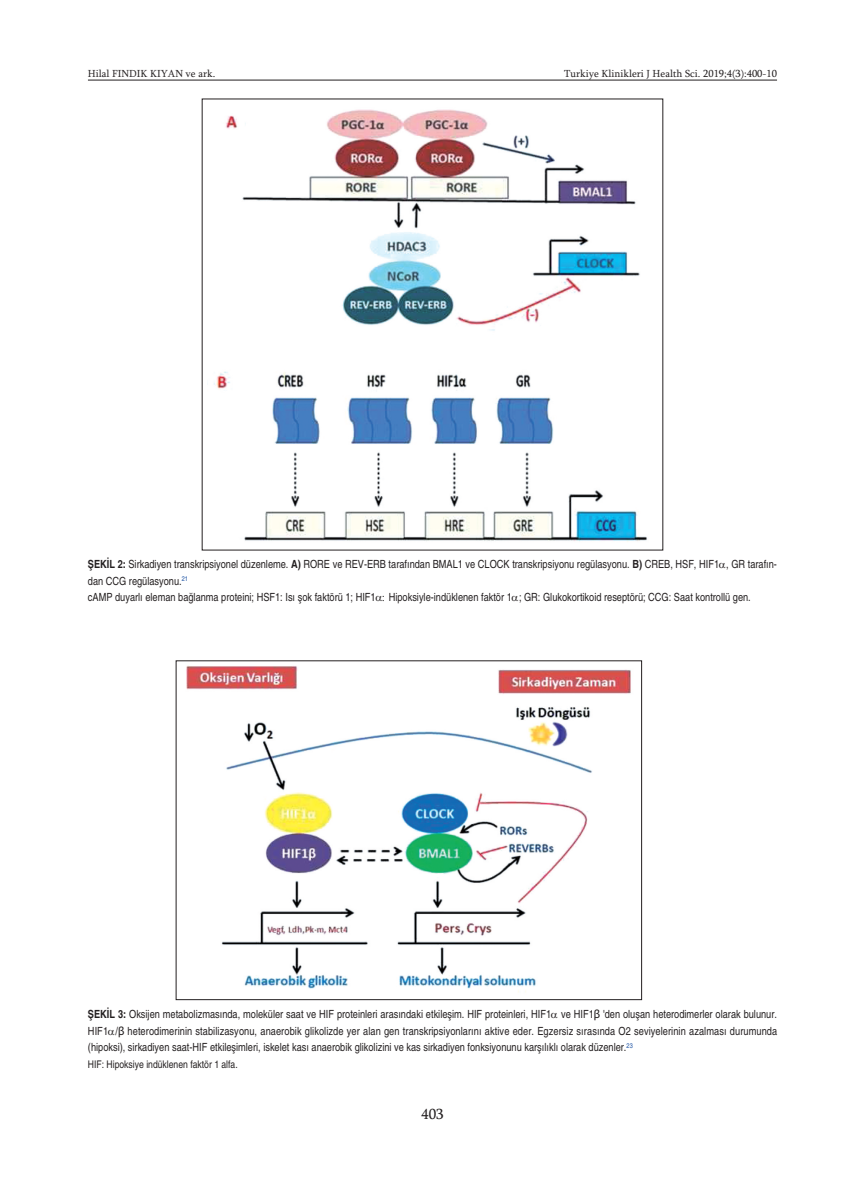
<style>
.page{position:relative;width:865px;height:1197px;background:#fff}
.page>*{position:absolute;margin:0;border:0;box-sizing:border-box;transform-origin:0 0}
.t1{font:15px "Sylfaen";color:#231f20}
.t2{font:condensed 11.25px/16.5px "Helvetica";color:#231f20}
.t3{font:10.5px "Sylfaen";color:#231f20}
.t4{font:condensed 10.5px "Helvetica";color:#231f20}
.s1{font-weight:700}
.s2{font-family:"Tahoma";font-stretch:normal}
</style>
<div class="page">
<hr style="left:88px;top:80px;width:689px;height:1px;background:#231f20">
<img style="left:214px;top:109px;width:433px;height:433px">
<img style="left:186px;top:665px;width:445px;height:328px">
<p class="t3" style="left:88px;top:67px;width:129px">Hilal FINDIK KIYAN ve ark.</p>
<p class="t3" style="left:564px;top:67px;width:214px">Turkiye Klinikleri J Health Sci. 2019;4(3):400-10</p>
<p class="t2" style="left:88px;top:556px;width:690px"><span class="s1">ŞEKİL 2:</span> Sirkadiyen transkripsiyonel düzenleme. <span class="s1">A)</span> RORE ve REV-ERB tarafından BMAL1 ve CLOCK transkripsiyonu regülasyonu. <span class="s1">B)</span> CREB, HSF, HIF1 , GR tarafın&shy;dan CCG regülasyonu.<sup>21<br></sup>cAMP duyarlı eleman bağlanma proteini; HSF1: Isı şok faktörü 1; HIF1 Hipoksiyle-indüklenen faktör 1 ; GR: Glukokortikoid reseptörü; CCG: Saat kontrollü gen.</p>
<p class="t2" style="left:88px;top:1006px;width:691px;text-align:justify"><span class="s1">ŞEKİL 3:</span> Oksijen metabolizmasında, moleküler saat ve HIF proteinleri arasındaki etkileşim. HIF proteinleri, HIF1 ve HIF1<span class="s2">β</span> 'den oluşan heterodimerler olarak bulunur.<br>HIF1 /<span class="s2">β</span> heterodimerinin stabilizasyonu, anaerobik glikolizde yer alan gen transkripsiyonlarını aktive eder. Egzersiz sırasında O2 seviyelerinin azalması durumunda (hipoksi), sirkadiyen saat-HIF etkileşimleri, iskelet kası anaerobik glikolizini ve kas sirkadiyen fonksiyonunu karşılıklı olarak düzenler.<sup>23</sup></p>
<p class="t4" style="left:88px;top:1057px;width:151px">HIF: Hipoksiye indüklenen faktör 1 alfa.</p>
<h1 class="t1" style="left:421px;top:1104px;width:24px">403</h1>
</div>
